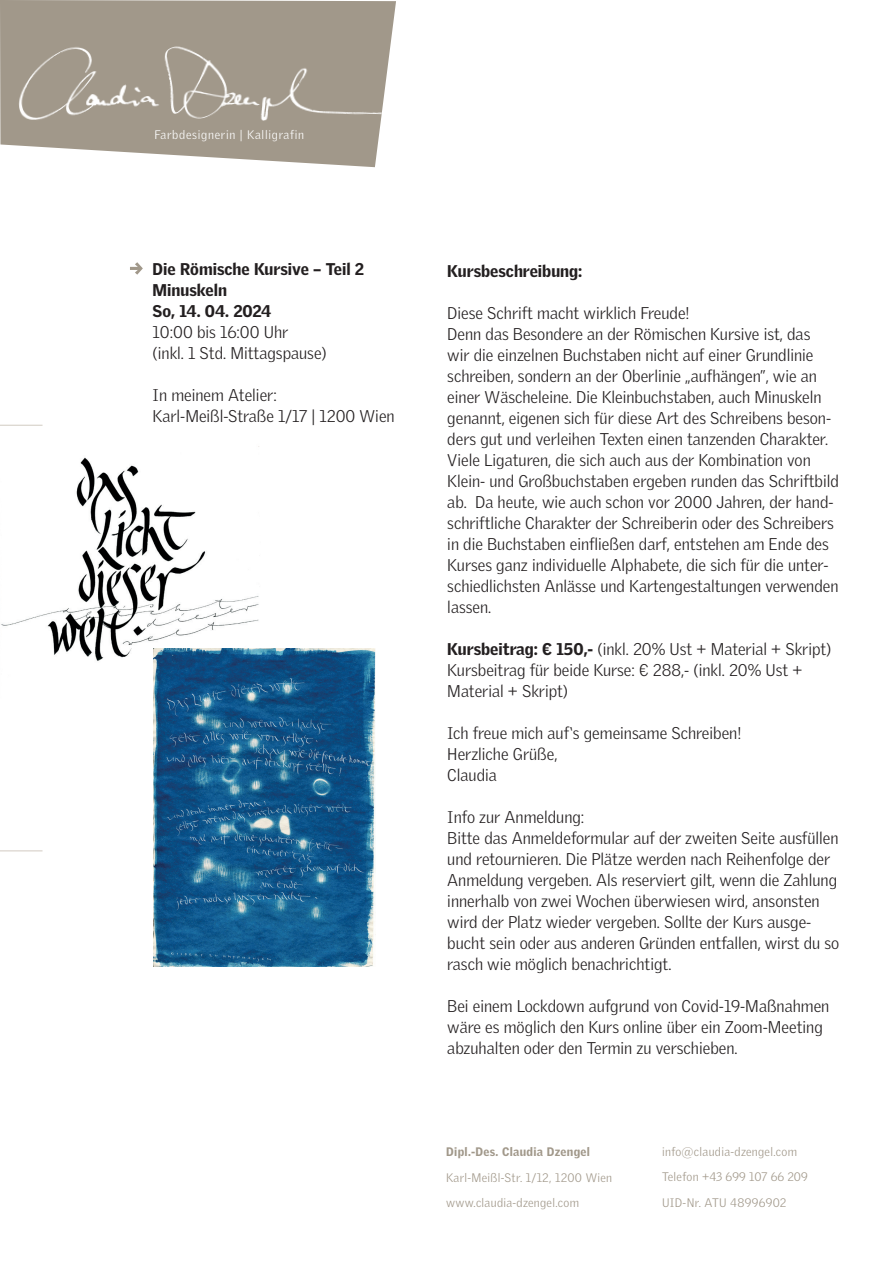
<style>
.page{position:relative;width:893px;height:1263px;background:#fff}
.page>*{position:absolute;margin:0;border:0;box-sizing:border-box;transform-origin:0 0}
.t1{font:300 16.5px/21px "Griffith Gothic";color:#231f20}
.t2{font:900 16.5px/21px "Griffith Gothic";color:#231f20}
.t3{font:300 12px/25.5px "Griffith Gothic";letter-spacing:.025em;color:#a1988a}
.t4{font:300 12px "Griffith Gothic";letter-spacing:.06em;color:#fff}
.t5{font:900 12px "Griffith Gothic";letter-spacing:.025em;color:#a1988a}
.s1{font-weight:900}
</style>
<div class="page">
<svg style="left:130px;top:262px;width:13px;height:13px"></svg>
<hr style="left:0;top:425px;width:43px;height:1px;background:#bbb1a3">
<hr style="left:0;top:850px;width:43px;height:1px;background:#bbb1a3">
<img style="left:0;top:0;width:395px;height:167px">
<img style="left:1px;top:446px;width:258px;height:215px">
<img style="left:153px;top:648px;width:222px;height:319px">
<p class="t4" style="left:154px;top:127px;width:151px">Farbdesignerin | Kalligrafin</p>
<p class="t2" style="left:153px;top:258px;width:213px">Die Römische Kursive – Teil 2<br>Minuskeln<br>So, 14. 04. 2024</p>
<p class="t1" style="left:153px;top:321px;width:176px">10:00 bis 16:00 Uhr<br>(inkl. 1 Std. Mittagspause)</p>
<p class="t1" style="left:153px;top:384px;width:244px">In meinem Atelier:<br>Karl-Meißl-Straße 1/17 | 1200 Wien</p>
<p class="t2" style="left:447px;top:260px;width:137px">Kursbeschreibung:</p>
<p class="t1" style="left:447px;top:302px;width:393px">Diese Schrift macht wirklich Freude!<br>Denn das Besondere an der Römischen Kursive ist, das<br>wir die einzelnen Buchstaben nicht auf einer Grundlinie schreiben, sondern an der Oberlinie „aufhängen”, wie an einer Wäscheleine. Die Kleinbuchstaben, auch Minuskeln genannt, eigenen sich für diese Art des Schreibens beson&shy;ders gut und verleihen Texten einen tanzenden Charakter.<br>Viele Ligaturen, die sich auch aus der Kombination von Klein- und Großbuchstaben ergeben runden das Schriftbild ab. Da heute, wie auch schon vor 2000 Jahren, der hand&shy;schriftliche Charakter der Schreiberin oder des Schreibers in die Buchstaben einfließen darf, entstehen am Ende des Kurses ganz individuelle Alphabete, die sich für die unter&shy;schiedlichsten Anlässe und Kartengestaltungen verwenden lassen.</p>
<p class="t1" style="left:447px;top:638px;width:386px"><span class="s1">Kursbeitrag: € 150,-</span> (inkl. 20% Ust + Material + Skript)<br>Kursbeitrag für beide Kurse: € 288,- (inkl. 20% Ust +<br>Material + Skript)</p>
<p class="t1" style="left:447px;top:722px;width:296px">Ich freue mich auf‘s gemeinsame Schreiben!<br>Herzliche Grüße,<br>Claudia</p>
<p class="t1" style="left:447px;top:806px;width:394px">Info zur Anmeldung:<br>Bitte das Anmeldeformular auf der zweiten Seite ausfüllen und retournieren. Die Plätze werden nach Reihenfolge der Anmeldung vergeben. Als reserviert gilt, wenn die Zahlung innerhalb von zwei Wochen überwiesen wird, ansonsten wird der Platz wieder vergeben. Sollte der Kurs ausge&shy;bucht sein oder aus anderen Gründen entfallen, wirst du so rasch wie möglich benachrichtigt.</p>
<p class="t1" style="left:447px;top:995px;width:384px">Bei einem Lockdown aufgrund von Covid-19-Maßnahmen wäre es möglich den Kurs online über ein Zoom-Meeting abzuhalten oder den Termin zu verschieben.</p>
<p class="t5" style="left:446px;top:1145px;width:145px">Dipl.-Des. Claudia Dzengel</p>
<p class="t3" style="left:446px;top:1164px;width:167px">Karl-Meißl-Str. 1/12, 1200 Wien www.claudia-dzengel.com</p>
<p class="t3" style="left:662px;top:1138px;width:147px">info@claudia-dzengel.com<br>Telefon +43 699 107 66 209<br>UID-Nr. ATU 48996902</p>
</div>
